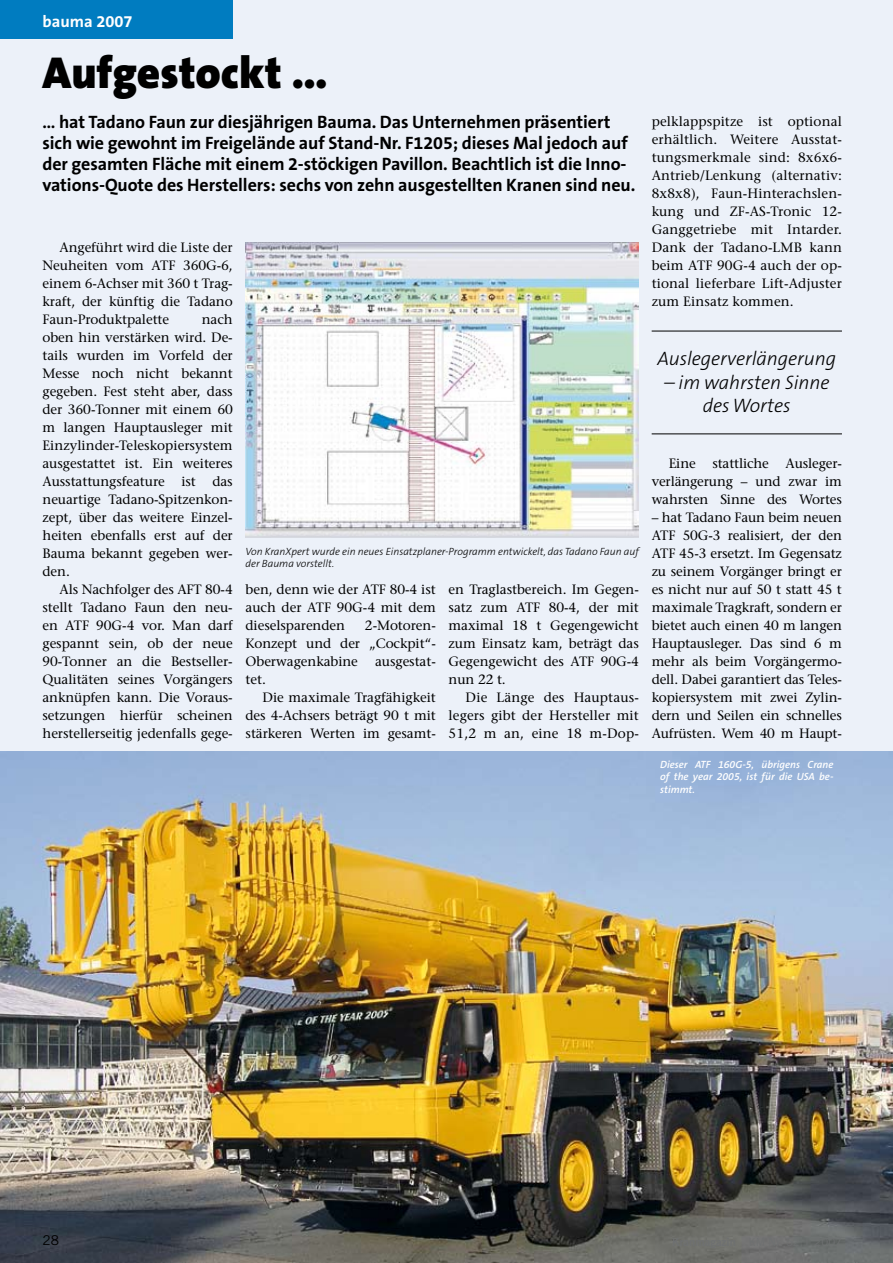
<style>
.page{position:relative;width:893px;height:1263px;background:#ecf1f9}
.page>*{position:absolute;margin:0;border:0;box-sizing:border-box;transform-origin:0 0}
.t1{font:900 45px "The Sans B9";color:#000}
.t2{font:italic 300 19.5px/23.4px "The Sans B3";letter-spacing:-.005em;color:#000;text-align:center}
.t3{font:700 18px/21px "The Sans B7";letter-spacing:-.005em;color:#000}
.t4{font:700 16.5px "The Sans B7";color:#fff}
.t5{font:13.5px/18px "Stone Serif";letter-spacing:-.005em;color:#000;text-align:justify}
.t6{font:13.5px "Trade Gothic";color:#000}
.t7{font:italic 300 10.5px/12.3px "The Sans B3";color:#000}
.t8{font:italic 600 10.5px/12.3px "The Sans B6";color:#fff;text-align:justify}
</style>
<div class="page">
<img style="left:0;top:752px;width:893px;height:511px">
<div style="left:0;top:0;width:233px;height:39px;background:#007cc0"></div>
<hr style="left:652px;top:331px;width:190px;height:1px;background:#000">
<hr style="left:652px;top:433px;width:190px;height:1px;background:#000">
<img style="left:246px;top:242px;width:393px;height:295px">
<p class="t4" style="left:43px;top:13px;width:92px">bauma 2007</p>
<h1 class="t1" style="left:43px;top:49px;width:287px">Aufgestockt …</h1>
<p class="t3" style="left:43px;top:112px;width:594px">… hat Tadano Faun zur diesjährigen Bauma. Das Unternehmen präsentiert sich wie gewohnt im Freigelände auf Stand-Nr. F1205; dieses Mal jedoch auf der gesamten Fläche mit einem 2-stöckigen Pavillon. Beachtlich ist die Inno&shy;vations-Quote des Herstellers: sechs von zehn ausgestellten Kranen sind neu.</p>
<p class="t5" style="left:43px;top:238px;width:192px;text-indent:17px">Angeführt wird die Liste der Neuheiten vom ATF 360G-6, einem 6-Achser mit 360 t Trag&shy;kraft, der künftig die Tadano Faun-Produktpalette</p>
<p class="t5" style="left:43px;top:310px;width:192px;text-indent:159px">nach oben hin verstärken wird. De&shy;tails wurden im Vorfeld der Messe noch nicht bekannt gegeben. Fest steht aber, dass der 360-Tonner mit einem 60 m langen Hauptausleger mit Einzylinder-Teleskopiersystem ausgestattet ist. Ein weiteres Ausstattungsfeature ist das neuartige Tadano-Spitzenkon&shy;zept, über das weitere Einzel&shy;heiten ebenfalls erst auf der Bauma bekannt gegeben wer&shy;den.</p>
<p class="t5" style="left:43px;top:580px;width:192px;text-indent:17px">Als Nachfolger des AFT 80-4 stellt Tadano Faun den neu&shy;en ATF 90G-4 vor. Man darf gespannt sein, ob der neue 90-Tonner an die Bestseller-Qualitäten seines Vorgängers anknüpfen kann. Die Voraus&shy;setzungen hierfür scheinen herstellerseitig jedenfalls gege-</p>
<p class="t7" style="left:246px;top:545px;width:395px">Von KranXpert wurde ein neues Einsatzplaner-Programm entwickelt, das Tadano Faun auf der Bauma vorstellt.</p>
<p class="t5" style="left:246px;top:580px;width:192px">ben, denn wie der ATF 80-4 ist auch der ATF 90G-4 mit dem dieselsparenden</p>
<p class="t5" style="left:246px;top:616px;width:192px;text-indent:119px">2-Motoren-Konzept und der „Cockpit“- Oberwagenkabine</p>
<p class="t5" style="left:375px;top:652px;width:62px">ausgestat-</p>
<p class="t5" style="left:246px;top:670px;width:22px">tet.</p>
<p class="t5" style="left:263px;top:688px;width:175px">Die maximale Tragfähigkeit</p>
<p class="t5" style="left:246px;top:706px;width:192px">des 4-Achsers beträgt 90 t mit</p>
<p class="t5" style="left:246px;top:724px;width:192px">stärkeren Werten im gesamt-</p>
<p class="t5" style="left:449px;top:580px;width:192px">en Traglastbereich. Im Gegen&shy;satz zum ATF 80-4, der mit maximal 18 t Gegengewicht zum Einsatz kam, beträgt das Gegengewicht des ATF 90G-4 nun 22 t.</p>
<p class="t5" style="left:449px;top:688px;width:192px;text-indent:17px">Die Länge des Hauptaus&shy;legers gibt der Hersteller mit 51,2 m an, eine 18 m-Dop-</p>
<p class="t5" style="left:652px;top:112px;width:192px">pelklappspitze ist optional erhältlich. Weitere Ausstat&shy;tungsmerkmale sind: 8x6x6- Antrieb/Lenkung (alternativ:<br>8x8x8), Faun-Hinterachslen&shy;kung und ZF-AS-Tronic 12- Ganggetriebe mit Intarder.<br>Dank der Tadano-LMB kann beim ATF 90G-4 auch der op&shy;tional lieferbare Lift-Adjuster zum Einsatz kommen.</p>
<h2 class="t2" style="left:657px;top:348px;width:180px">Auslegerverlängerung</h2>
<h2 class="t2" style="left:664px;top:371px;width:167px">– im wahrsten Sinne des Wortes</h2>
<p class="t5" style="left:652px;top:454px;width:192px;text-indent:17px">Eine stattliche Ausleger&shy;verlängerung – und zwar im wahrsten Sinne des Wortes</p>
<p class="t5" style="left:652px;top:508px;width:192px">– hat Tadano Faun beim neuen ATF 50G-3 realisiert, der den ATF 45-3 ersetzt. Im Gegensatz zu seinem Vorgänger bringt er es nicht nur auf 50 t statt 45 t maximale Tragkraft, sondern er bietet auch einen 40 m langen Hauptausleger. Das sind 6 m mehr als beim Vorgängermo&shy;dell. Dabei garantiert das Teles&shy;kopiersystem mit zwei Zylin&shy;dern und Seilen ein schnelles Aufrüsten. Wem 40 m Haupt-</p>
<p class="t8" style="left:660px;top:759px;width:175px">Dieser ATF 160G-5, übrigens Crane of the year 2005, ist für die USA be&shy;stimmt.</p>
<p class="t6" style="left:43px;top:1232px;width:17px">28</p>
</div>
